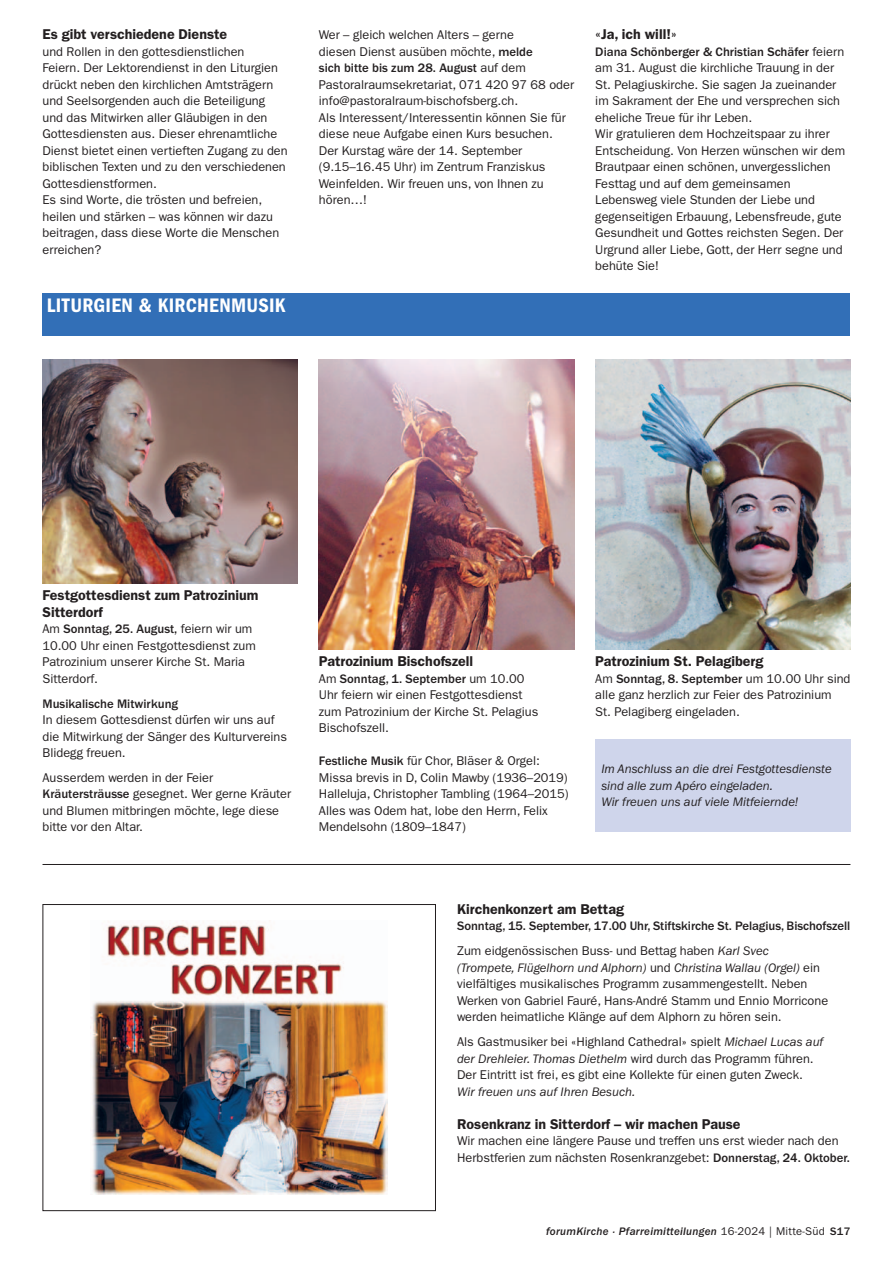
<style>
.page{position:relative;width:893px;height:1263px;background:#fff}
.page>*{position:absolute;margin:0;border:0;box-sizing:border-box;transform-origin:0 0}
.t1{font:20.25px "Franklin Gothic LT Pro Dm Cn";letter-spacing:.015em;color:#fff}
.t2{font:14.25px/16.5px "Franklin Gothic LT Pro Dm";color:#231f20}
.t3{font:12.75px/16.5px "Franklin Gothic LT Pro";color:#231f20}
.t4{font:500 12.75px/24.8px "Franklin Gothic LT Pro";letter-spacing:-.005em;color:#231f20}
.t5{font:italic 12.75px/16.5px "Franklin Gothic LT Pro";color:#231f20}
.t6{font:italic 500 11.25px "Franklin Gothic LT Pro";letter-spacing:.025em;color:#231f20}
.s1{font-weight:500}
.s2{font-weight:400}
.s3{font-weight:400;font-style:italic}
.s4{font-style:italic}
.s5{font-weight:400;font-style:normal}
.s6{font-style:normal}
</style>
<div class="page">
<div style="left:43px;top:294px;width:807px;height:42px;background:#326fb7"></div>
<img style="left:91px;top:921px;width:297px;height:273px">
<div style="left:43px;top:904px;width:393px;height:307px;border:1px solid #231f20"></div>
<img style="left:43px;top:360px;width:255px;height:224px">
<div style="left:595px;top:739px;width:255px;height:92px;background:#cfd5eb"></div>
<img style="left:319px;top:360px;width:255px;height:290px">
<hr style="left:43px;top:864px;width:807px;height:1px;background:#231f20">
<img style="left:595px;top:360px;width:255px;height:290px">
<p class="t2" style="left:43px;top:26px;width:186px">Es gibt verschiedene Dienste</p>
<p class="t3" style="left:43px;top:43px;width:247px">und Rollen in den gottesdienstlichen<br>Feiern. Der Lektorendienst in den Liturgien drückt neben den kirchlichen Amtsträgern und Seelsorgenden auch die Beteiligung und das Mitwirken aller Gläubigen in den Gottesdiensten aus. Dieser ehrenamtliche Dienst bietet einen vertieften Zugang zu den biblischen Texten und zu den verschiedenen Gottesdienstformen.<br>Es sind Worte, die trösten und befreien, heilen und stärken – was können wir dazu beitragen, dass diese Worte die Menschen erreichen?</p>
<h1 class="t1" style="left:47px;top:293px;width:19px">LITURG</h1>
<h1 class="t1" style="left:106px;top:293px;width:82px">IEN &amp; KIRCHENMUS</h1>
<h1 class="t1" style="left:269px;top:293px;width:17px">IK</h1>
<p class="t3" style="left:319px;top:27px;width:257px">Wer – gleich welchen Alters – gerne<br>diesen Dienst ausüben möchte, <span class="s1">melde<br>sich bitte bis zum 28. August</span> auf dem Pastoralraumsekretariat, 071 420 97 68 oder info@pastoralraum-bischofsberg.ch.<br>Als Interessent/Interessentin können Sie für diese neue Aufgabe einen Kurs besuchen.<br>Der Kurstag wäre der 14. September (9.15–16.45 Uhr) im Zentrum Franziskus Weinfelden. Wir freuen uns, von Ihnen zu hören…!</p>
<p class="t2" style="left:595px;top:26px;width:83px">«Ja, ich will!»</p>
<p class="t3" style="left:595px;top:43px;width:251px"><span class="s1">Diana Schönberger &amp; Christian Schäfer</span> feiern am 31. August die kirchliche Trauung in der St. Pelagiuskirche. Sie sagen Ja zueinander im Sakrament der Ehe und versprechen sich eheliche Treue für ihr Leben.<br>Wir gratulieren dem Hochzeitspaar zu ihrer Entscheidung. Von Herzen wünschen wir dem Brautpaar einen schönen, unvergesslichen Festtag und auf dem gemeinsamen Lebensweg viele Stunden der Liebe und gegenseitigen Erbauung, Lebensfreude, gute Gesundheit und Gottes reichsten Segen. Der Urgrund aller Liebe, Gott, der Herr segne und behüte Sie!</p>
<p class="t2" style="left:43px;top:587px;width:217px">Festgottesdienst zum Patrozinium<br>Sitterdorf</p>
<p class="t3" style="left:43px;top:621px;width:215px">Am <span class="s1">Sonntag, 25. August,</span> feiern wir um<br>10.00 Uhr einen Festgottesdienst zum<br>Patrozinium unserer Kirche St. Maria<br>Sitterdorf.</p>
<p class="t4" style="left:43px;top:691px;width:137px">Musikalische Mitwirkung</p>
<p class="t3" style="left:43px;top:712px;width:246px">In diesem Gottesdienst dürfen wir uns auf die Mitwirkung der Sänger des Kulturvereins<br>Blidegg freuen.</p>
<p class="t3" style="left:43px;top:769px;width:250px">Ausserdem werden in der Feier <span class="s1">Kräutersträusse</span> gesegnet. Wer gerne Kräuter und Blumen mitbringen möchte, lege diese bitte vor den Altar.</p>
<p class="t2" style="left:319px;top:653px;width:156px">Patrozinium Bischofszell</p>
<p class="t3" style="left:319px;top:670px;width:221px">Am <span class="s1">Sonntag, 1. September</span> um 10.00<br>Uhr feiern wir einen Festgottesdienst zum Patrozinium der Kirche St. Pelagius<br>Bischofszell.</p>
<p class="t3" style="left:319px;top:753px;width:251px"><span class="s1">Festliche Musik</span> für Chor, Bläser &amp; Orgel:<br>Missa brevis in D, Colin Mawby (1936–2019)<br>Halleluja, Christopher Tambling (1964–2015)<br>Alles was Odem hat, lobe den Herrn, Felix Mendelsohn (1809–1847)</p>
<p class="t2" style="left:595px;top:653px;width:170px">Patrozinium St. Pelagiberg</p>
<p class="t3" style="left:595px;top:670px;width:257px">Am <span class="s1">Sonntag, 8. September</span> um 10.00 Uhr sind alle ganz herzlich zur Feier des Patrozinium<br>St. Pelagiberg eingeladen.</p>
<p class="t5" style="left:601px;top:761px;width:232px">Im Anschluss an die drei Festgottesdienste sind alle zum Apéro eingeladen.<br>Wir freuen uns auf viele Mitfeiernde!</p>
<p class="t2" style="left:457px;top:901px;width:168px">Kirchenkonzert am Bettag</p>
<p class="t4" style="left:457px;top:914px;width:395px">Sonntag, 15. September, 17.00 Uhr, Stiftskirche St. Pelagius, Bischofszell<br><span class="s2">Zum eidgenössischen Buss- und Bettag haben</span> <span class="s3">Karl Svec</span></p>
<p class="t3" style="left:457px;top:959px;width:373px"><span class="s4">(Trompete, Flügelhorn und Alphorn)</span> und <span class="s4">Christina Wallau (Orgel)</span> ein vielfältiges musikalisches Programm zusammengestellt. Neben Werken von Gabriel Fauré, Hans-André Stamm und Ennio Morricone werden heimatliche Klänge auf dem Alphorn zu hören sein.</p>
<p class="t3" style="left:457px;top:1033px;width:368px">Als Gastmusiker bei «Highland Cathedral» spielt <span class="s4">Michael Lucas auf der Drehleier. Thomas Diethelm</span> wird durch das Programm führen.<br>Der Eintritt ist frei, es gibt eine Kollekte für einen guten Zweck.</p>
<p class="t5" style="left:457px;top:1083px;width:180px">Wir freuen uns auf Ihren Besuch.</p>
<p class="t2" style="left:457px;top:1115px;width:285px">Rosenkranz in Sitterdorf – wir machen Pause</p>
<p class="t3" style="left:457px;top:1132px;width:394px">Wir machen eine längere Pause und treffen uns erst wieder nach den<br>Herbstferien zum nächsten Rosenkranzgebet: <span class="s1">Donnerstag, 24. Oktober.</span></p>
<p class="t6" style="left:546px;top:1225px;width:306px">forumKirche · Pfarreimitteilungen <span class="s5">16-2024 | Mitte-Süd</span> <span class="s6">S17</span></p>
</div>
